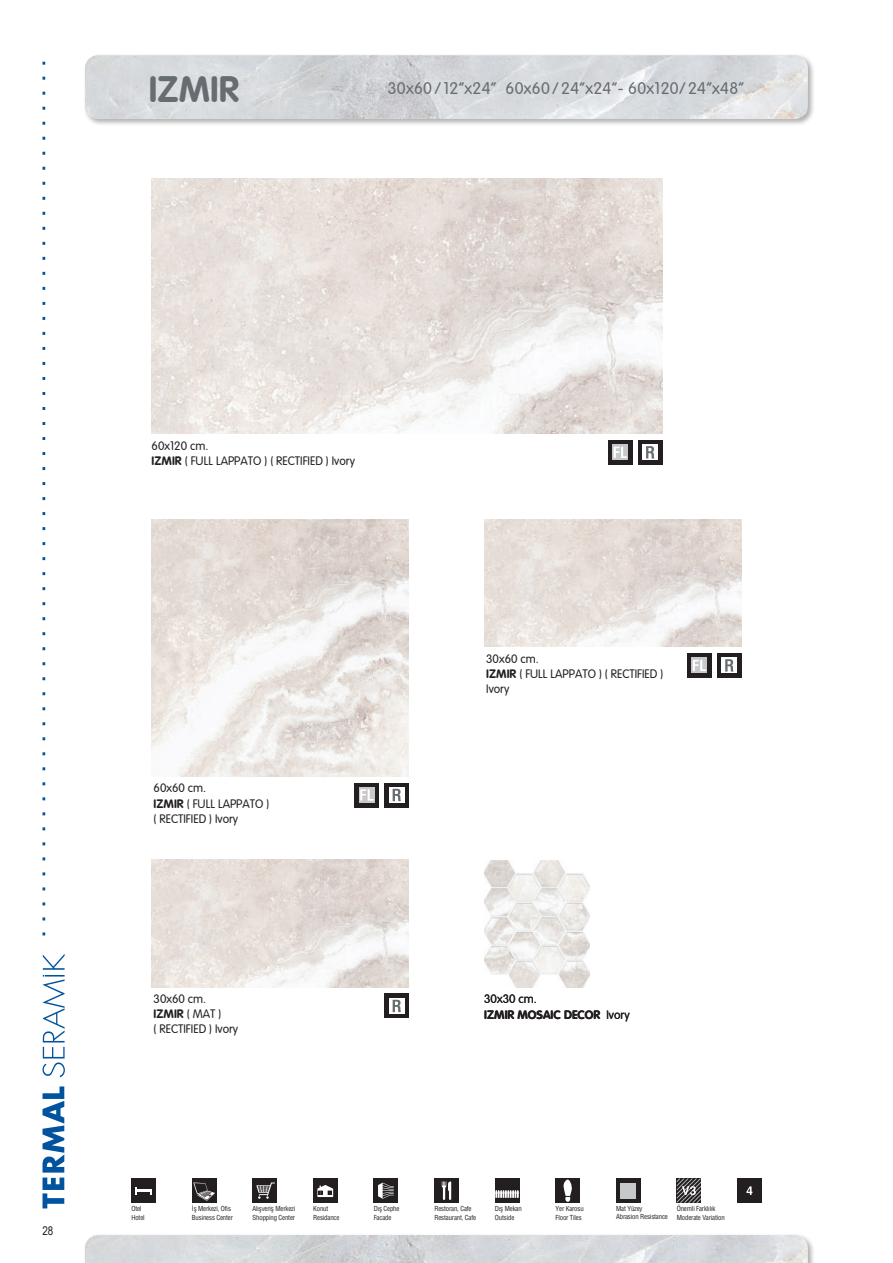
<style>
.page{position:relative;width:893px;height:1263px;background:#fff}
.page>*{position:absolute;margin:0;border:0;box-sizing:border-box;transform-origin:0 0}
.t1{font:36px "Vag Rounded Bold Turk";color:#676c70}
.t2{font:16.5px "Vag Rounded Light Turk";letter-spacing:.02em;color:#676c70}
.t3{font:12px/15px "Vag Rounded Light Turk";color:#231f20}
.t4{font:12px "Vag Rounded Bold Turk";color:#231f20}
.t5{font:12px "Arial Narrow";color:#231f20}
.t6{font:6.75px/8.7px "Helvetica Condensed";letter-spacing:-.02em;color:#231f20}
.s1{font-family:"Vag Rounded Bold Turk"}
.s2{font-family:"Vag Rounded Light Turk"}
</style>
<div class="page">
<svg style="left:43px;top:1086px;width:21px;height:122px"></svg>
<svg style="left:43px;top:954px;width:22px;height:123px"></svg>
<svg style="left:43px;top:62px;width:2px;height:873px"></svg>
<div style="left:83px;top:1233px;width:733px;height:30px;background:#231f20;opacity:.35"></div>
<img style="left:85px;top:1235px;width:723px;height:28px">
<div style="left:83px;top:54px;width:733px;height:72px;background:#231f20;opacity:.35"></div>
<img style="left:85px;top:55px;width:723px;height:64px">
<img style="left:152px;top:179px;width:510px;height:255px">
<div style="left:638px;top:440px;width:24px;height:24px;background:#231f20"></div>
<div style="left:642px;top:445px;width:16px;height:15px;background:#fff"></div>
<svg style="left:646px;top:446px;width:8px;height:12px"></svg>
<div style="left:608px;top:440px;width:24px;height:24px;background:#231f20"></div>
<svg style="left:613px;top:445px;width:15px;height:15px"></svg>
<svg style="left:614px;top:447px;width:13px;height:11px"></svg>
<img style="left:152px;top:519px;width:257px;height:257px">
<div style="left:384px;top:783px;width:25px;height:24px;background:#231f20"></div>
<svg style="left:389px;top:787px;width:15px;height:16px"></svg>
<svg style="left:393px;top:789px;width:8px;height:12px"></svg>
<div style="left:355px;top:783px;width:24px;height:24px;background:#231f20"></div>
<div style="left:359px;top:787px;width:16px;height:16px;background:#c7c8ca"></div>
<svg style="left:360px;top:789px;width:14px;height:12px"></svg>
<img style="left:152px;top:860px;width:257px;height:127px">
<div style="left:384px;top:994px;width:25px;height:24px;background:#231f20"></div>
<svg style="left:389px;top:998px;width:15px;height:16px"></svg>
<svg style="left:393px;top:1000px;width:8px;height:12px"></svg>
<img style="left:484px;top:519px;width:257px;height:128px">
<div style="left:717px;top:653px;width:24px;height:24px;background:#231f20"></div>
<div style="left:721px;top:658px;width:16px;height:15px;background:#fff"></div>
<svg style="left:725px;top:659px;width:8px;height:13px"></svg>
<div style="left:687px;top:653px;width:25px;height:24px;background:#231f20"></div>
<div style="left:692px;top:658px;width:15px;height:15px;background:#c7c8ca"></div>
<svg style="left:693px;top:660px;width:13px;height:11px"></svg>
<div style="left:737px;top:1178px;width:25px;height:25px;background:#231f20"></div>
<svg style="left:746px;top:1186px;width:6px;height:9px"></svg>
<div style="left:192px;top:1178px;width:24px;height:25px;background:#231f20"></div>
<svg style="left:193px;top:1182px;width:22px;height:19px"></svg>
<div style="left:253px;top:1178px;width:24px;height:25px;background:#231f20"></div>
<svg style="left:256px;top:1182px;width:19px;height:17px"></svg>
<div style="left:313px;top:1178px;width:24px;height:25px;background:#231f20"></div>
<svg style="left:317px;top:1185px;width:16px;height:12px"></svg>
<div style="left:374px;top:1178px;width:24px;height:25px;background:#231f20"></div>
<svg style="left:378px;top:1182px;width:16px;height:17px"></svg>
<div style="left:434px;top:1178px;width:25px;height:25px;background:#231f20"></div>
<svg style="left:442px;top:1181px;width:9px;height:19px"></svg>
<div style="left:495px;top:1178px;width:24px;height:25px;background:#231f20"></div>
<svg style="left:495px;top:1190px;width:24px;height:8px"></svg>
<div style="left:556px;top:1178px;width:24px;height:25px;background:#231f20"></div>
<svg style="left:563px;top:1179px;width:9px;height:23px"></svg>
<div style="left:131px;top:1178px;width:25px;height:25px;background:#231f20"></div>
<svg style="left:135px;top:1187px;width:17px;height:7px"></svg>
<svg style="left:677px;top:1178px;width:24px;height:25px"></svg>
<div style="left:616px;top:1178px;width:24px;height:25px;background:#231f20"></div>
<div style="left:620px;top:1183px;width:16px;height:15px;background:#c7c8ca"></div>
<img style="left:484px;top:860px;width:105px;height:127px">
<h1 class="t1" style="left:149px;top:68px;width:91px">IZMIR</h1>
<h2 class="t2" style="left:388px;top:79px;width:358px">30x60/12”x24” 60x60/24”x24”- 60x120/24”x48”</h2>
<h3 class="t5" style="left:43px;top:1223px;width:12px">28</h3>
<h3 class="t3" style="left:152px;top:438px;width:205px">60x120 cm.<br><span class="s1">IZMIR</span> ( FULL LAPPATO ) ( RECTIFIED ) Ivory</h3>
<h3 class="t3" style="left:154px;top:781px;width:117px">60x60 cm.<br><span class="s1">IZMIR</span> ( FULL LAPPATO ) ( RECTIFIED ) Ivory</h3>
<h3 class="t3" style="left:154px;top:992px;width:54px">30x60 cm.</h3>
<h3 class="t4" style="left:154px;top:1007px;width:69px">IZMIR <span class="s2">( MAT )</span></h3>
<h3 class="t3" style="left:154px;top:1022px;width:86px">( RECTIFIED ) Ivory</h3>
<h3 class="t3" style="left:486px;top:651px;width:179px">30x60 cm.<br><span class="s1">IZMIR</span> ( FULL LAPPATO ) ( RECTIFIED )<br>Ivory</h3>
<h3 class="t3" style="left:484px;top:992px;width:54px">30x30 cm.</h3>
<h3 class="t4" style="left:484px;top:1007px;width:147px">IZMIR MOSAIC DECOR <span class="s2">Ivory</span></h3>
<p class="t6" style="left:131px;top:1205px;width:15px">Otel<br>Hotel</p>
<p class="t6" style="left:677px;top:1204px;width:50px">Önemli Farklılık<br>Moderate Variation</p>
<p class="t6" style="left:192px;top:1204px;width:43px">İş Merkezi, Ofis<br>Business Center</p>
<p class="t6" style="left:253px;top:1204px;width:44px">Alışveriş Merkezi<br>Shopping Center</p>
<p class="t6" style="left:313px;top:1205px;width:28px">Konut<br>Residance</p>
<p class="t6" style="left:374px;top:1204px;width:27px">Dış Cephe<br>Facade</p>
<p class="t6" style="left:434px;top:1205px;width:43px">Restoran, Cafe<br>Restaurant, Cafe</p>
<p class="t6" style="left:495px;top:1204px;width:28px">Dış Mekan<br>Outside</p>
<p class="t6" style="left:556px;top:1205px;width:30px">Yer Karosu<br>Floor Tiles</p>
<p class="t6" style="left:616px;top:1204px;width:53px">Mat Yüzey<br>Abrasion Resistance</p>
</div>
